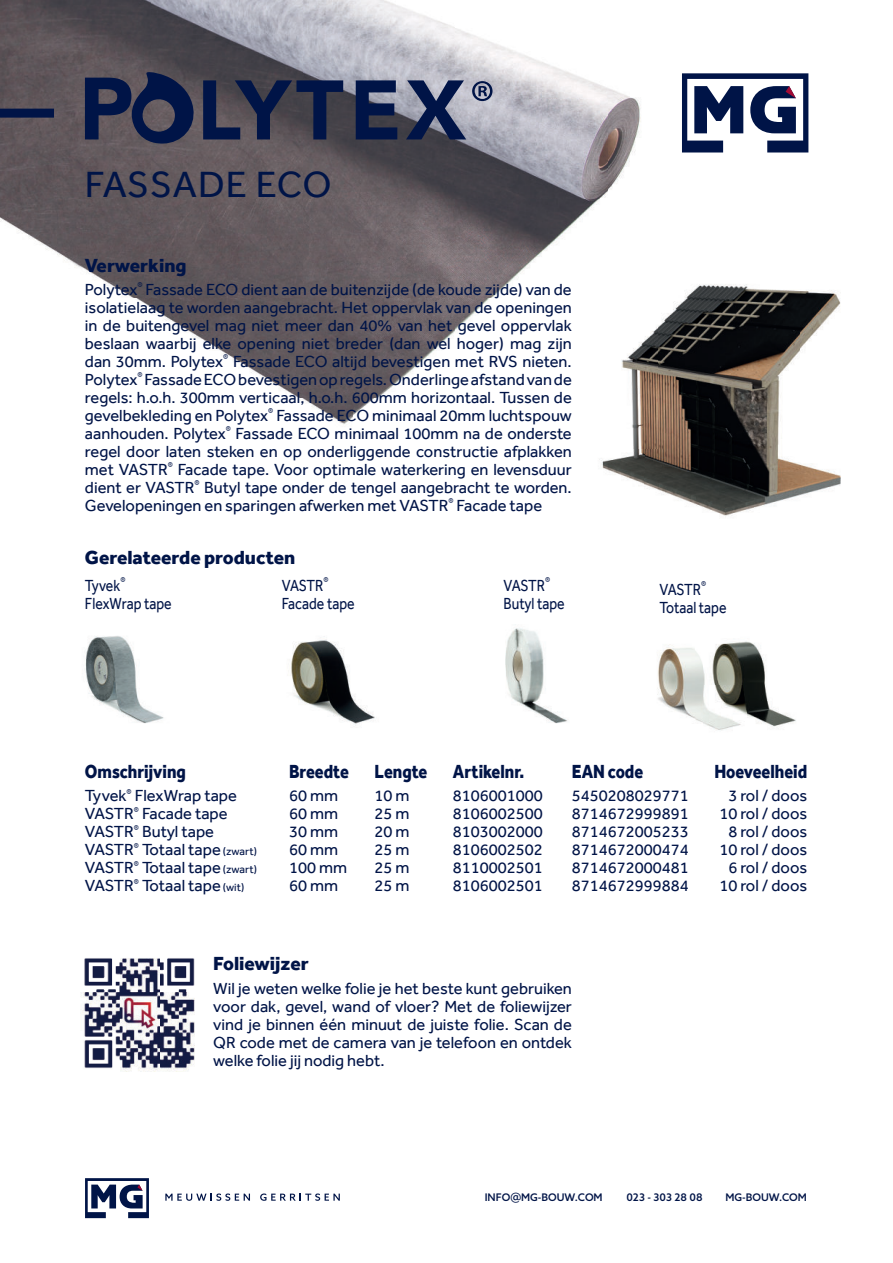
<style>
.page{position:relative;width:893px;height:1263px;background:#fff}
.page>*{position:absolute;margin:0;border:0;box-sizing:border-box;transform-origin:0 0}
.t1{font:37.5px "Effra";letter-spacing:.015em;color:#001447}
.t2{font:800 19.5px "Effra";color:#001447;scale:.85 1}
.t3{font:800 19.5px "Effra";color:#001447}
.t4{font:16.5px/18px "Effra";color:#001447;text-align:justify}
.t5{font:16.5px/18px "Effra";color:#001447;scale:.85 1}
.t6{font:500 10.5px "Azo Sans";color:#001447}
.s1{font-size:11.25px}
.s2{font-size:13.5px}
</style>
<div class="page">
<img style="left:0;top:0;width:607px;height:299px">
<img style="left:607px;top:88px;width:34px;height:104px">
<img style="left:137px;top:299px;width:352px;height:126px">
<svg style="left:472px;top:81px;width:20px;height:20px"></svg>
<svg style="left:203px;top:80px;width:140px;height:59px;background:#2e334b"></svg>
<svg style="left:356px;top:80px;width:41px;height:59px;background:#213057"></svg>
<svg style="left:406px;top:80px;width:60px;height:59px;background:#535c7a"></svg>
<svg style="left:85px;top:72px;width:111px;height:72px;background:#303551"></svg>
<div style="left:0;top:109px;width:54px;height:9px;background:#001447"></div>
<svg style="left:682px;top:73px;width:126px;height:79px"></svg>
<img style="left:291px;top:639px;width:84px;height:86px">
<img style="left:505px;top:628px;width:63px;height:96px">
<img style="left:85px;top:636px;width:79px;height:87px">
<svg style="left:165px;top:1193px;width:85px;height:8px"></svg>
<svg style="left:260px;top:1193px;width:80px;height:8px"></svg>
<svg style="left:85px;top:1178px;width:64px;height:40px"></svg>
<img style="left:81px;top:958px;width:114px;height:113px">
<img style="left:746px;top:641px;width:50px;height:86px">
<img style="left:658px;top:646px;width:46px;height:43px">
<img style="left:657px;top:689px;width:47px;height:35px">
<img style="left:704px;top:641px;width:42px;height:89px">
<img style="left:658px;top:284px;width:142px;height:91px">
<img style="left:800px;top:290px;width:41px;height:205px">
<img style="left:645px;top:375px;width:156px;height:142px">
<img style="left:599px;top:449px;width:46px;height:36px">
<img style="left:593px;top:279px;width:65px;height:170px">
<h1 class="t1" style="left:85px;top:169px;width:248px">FASSADE ECO</h1>
<p class="t3" style="left:85px;top:254px;width:103px">Verwerking</p>
<p class="t4" style="left:85px;top:281px;width:488px">Polytex<sup>®</sup> Fassade ECO dient aan de buitenzĳde (de koude zĳde) van de isolatielaag te worden aangebracht. Het oppervlak van de openingen in de buitengevel mag niet meer dan 40% van het gevel oppervlak be slaan waarbĳ elke opening niet breder (dan wel ho ger) mag zĳn dan 30mm. Polytex<sup>®</sup> Fassade ECO altĳd bevestigen met RVS nieten.<br>Polytex<sup>®</sup> Fassade ECO bevestigen op regels. Onderlinge afstand van de regels: h.o.h. 300mm verticaal, h.o.h. 600mm horizontaal. Tussen de gevelbekleding en Polytex<sup>®</sup> Fassade ECO minimaal 20mm luchtspouw aanhouden. Polytex<sup>®</sup> Fassade ECO minimaal 100mm na de on derste regel door laten steken en op onderliggende constructie afplakken met VASTR<sup>®</sup> Facade tape. Voor optimale waterkering en levensduur dient er VASTR<sup>®</sup> Butyl tape onder de tengel aangebracht te worden.<br>Gevelopeningen en sparingen afwerken met VASTR<sup>®</sup> Facade tape</p>
<p class="t3" style="left:85px;top:546px;width:212px">Gerelateerde producten</p>
<p class="t5" style="left:85px;top:577px;width:104px">Tyvek<sup>®<br></sup>FlexWrap tape</p>
<p class="t5" style="left:282px;top:577px;width:87px">VASTR<sup>®<br></sup>Facade tape</p>
<p class="t5" style="left:504px;top:577px;width:74px">VASTR<sup>®<br></sup>Butyl tape</p>
<p class="t5" style="left:660px;top:581px;width:80px">VASTR<sup>®<br></sup>Totaal tape</p>
<p class="t2" style="left:85px;top:760px;width:120px">Omschrĳving</p>
<p class="t2" style="left:289px;top:760px;width:72px">Breedte</p>
<p class="t2" style="left:374px;top:760px;width:64px">Lengte</p>
<p class="t2" style="left:453px;top:760px;width:86px">Artikelnr.</p>
<p class="t2" style="left:572px;top:760px;width:85px">EAN code</p>
<p class="t2" style="left:714px;top:760px;width:111px">Hoeveelheid</p>
<p class="t4" style="left:289px;top:787px;width:60px;text-align:left">60 mm<br>60 mm<br>30 mm<br>60 mm<br>100 mm<br>60 mm</p>
<p class="t4" style="left:374px;top:787px;width:36px">10 m 25 m 20 m 25 m 25 m 25 m</p>
<p class="t4" style="left:719px;top:787px;width:89px;text-align:center">3 rol / doos<br>10 rol / doos<br>8 rol / doos<br>10 rol / doos<br>6 rol / doos<br>10 rol / doos</p>
<p class="t4" style="left:85px;top:787px;width:174px;text-align:left">Tyvek<sup>®</sup> FlexWrap tape<br>VASTR<sup>®</sup> Facade tape<br>VASTR<sup>®</sup> Butyl tape<br>VASTR<sup>®</sup> Totaal tape <span class="s1">(zwart)<br></span>VASTR<sup>®</sup> Totaal tape <span class="s1">(zwart)<br></span>VASTR<sup>®</sup> Totaal tape <span class="s1">(wit)</span></p>
<p class="t4" style="left:572px;top:787px;width:118px">5450208029771<br>8714672999891<br>8714672005233<br>8714672000474<br>8714672000481<br>8714672999884</p>
<p class="t4" style="left:453px;top:787px;width:91px">8106001000<br>8106002500<br>8103002000<br>8106002502<br>8110002501<br>8106002501</p>
<p class="t3" style="left:213px;top:952px;width:97px">Foliewĳzer</p>
<p class="t4" style="left:213px;top:981px;width:360px">Wil je weten welke folie je het beste kunt gebruiken voor dak, gevel, wand of vloer? Met de foliewĳzer vind je binnen één minuut de juiste folie. Scan de QR code met de camera van je telefoon en ontdek welke folie jĳ nodig hebt.</p>
<p class="t6" style="left:485px;top:1193px;width:119px">INFO<span class="s2">@</span>MG-BOUW.COM</p>
<p class="t6" style="left:626px;top:1193px;width:78px">023 - 303 28 08</p>
<p class="t6" style="left:725px;top:1193px;width:83px">MG-BOUW.COM</p>
</div>
